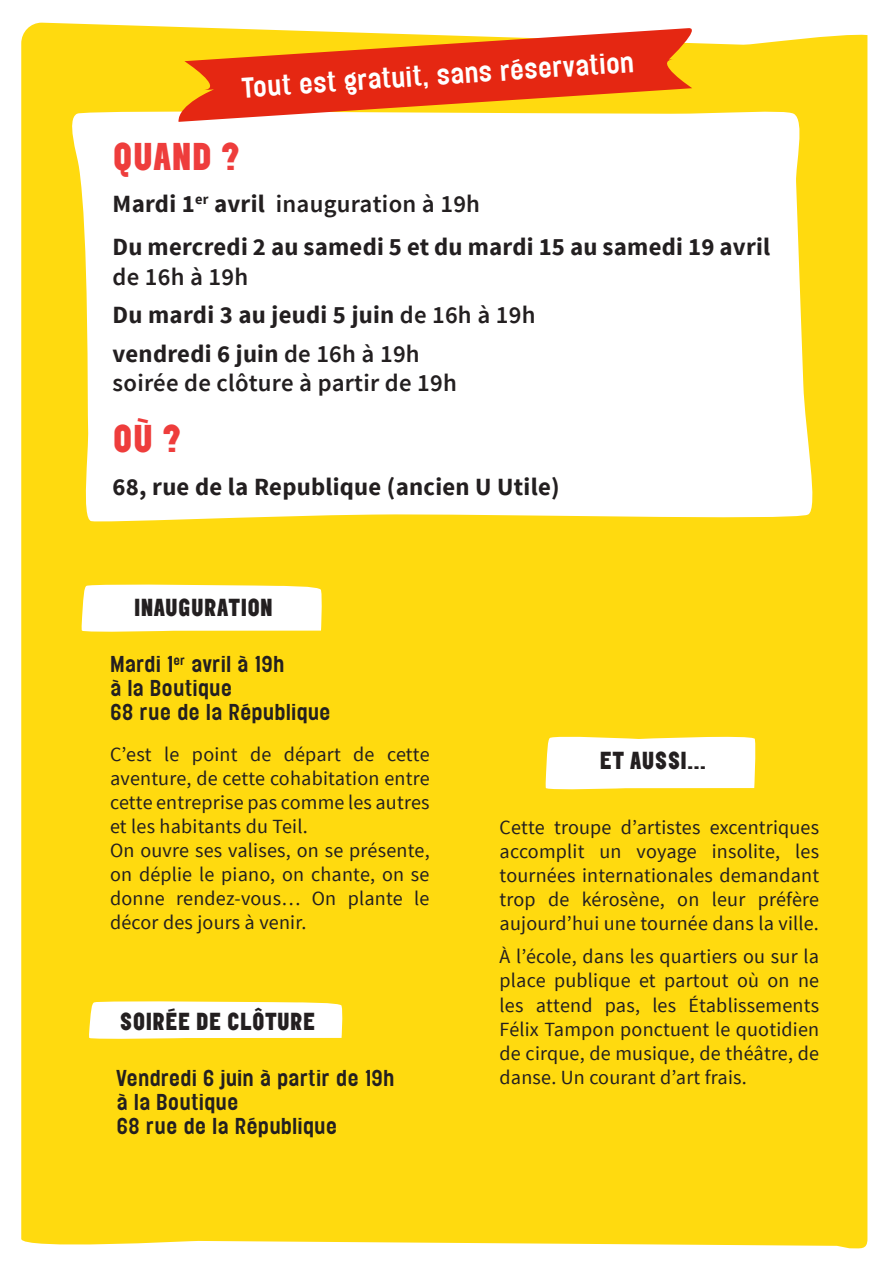
<style>
.page{position:relative;width:893px;height:1263px;background:#fff}
.page>*{position:absolute;margin:0;border:0;box-sizing:border-box;transform-origin:0 0}
.t1{font:900 34.05px "Elephant";letter-spacing:.015em;color:#ee3d3c}
.t2{font:500 25.05px "Elephant";color:#fff}
.t3{font:700 24.75px "Source Sans Pro";letter-spacing:.01em;color:#231f20}
.t4{font:600 24.75px "Source Sans Pro";letter-spacing:.01em;color:#231f20}
.t5{font:900 21.6px "Elephant";letter-spacing:.015em;color:#231f20}
.t6{font:20.1px/24.2px "Source Sans Pro";letter-spacing:.01em;color:#231f20;text-align:justify}
.t7{font:500 20.1px "Elephant";color:#231f20}
.s1{font-weight:700}
.s2{font-weight:600}
</style>
<div class="page">
<div style="left:21px;top:23px;width:846px;height:1226px;background:#ffda0f"></div>
<svg style="left:81px;top:583px;width:242px;height:50px"></svg>
<svg style="left:89px;top:1000px;width:254px;height:40px"></svg>
<svg style="left:545px;top:734px;width:211px;height:57px"></svg>
<svg style="left:66px;top:109px;width:753px;height:414px"></svg>
<svg style="left:177px;top:27px;width:526px;height:95px;fill:#e52712"></svg>
<p class="t2" style="left:240px;top:74px;width:395px;rotate:-4deg">Tout est gratuit, sans réservation</p>
<p class="t1" style="left:113px;top:135px;width:129px">QUAND ?</p>
<p class="t4" style="left:113px;top:189px;width:369px"><span class="s1">Mardi 1</span><sup>er</sup> <span class="s1">avril</span> inauguration à 19h</p>
<p class="t3" style="left:113px;top:231px;width:659px">Du mercredi 2 au samedi 5 et du mardi 15 au samedi 19 avril</p>
<p class="t4" style="left:113px;top:261px;width:137px">de 16h à 19h</p>
<p class="t3" style="left:113px;top:299px;width:424px">Du mardi 3 au jeudi 5 juin <span class="s2">de 16h à 19h</span></p>
<p class="t3" style="left:113px;top:338px;width:309px">vendredi 6 juin <span class="s2">de 16h à 19h</span></p>
<p class="t4" style="left:113px;top:368px;width:346px">soirée de clôture à partir de 19h</p>
<p class="t1" style="left:113px;top:417px;width:70px">OÙ ?</p>
<p class="t3" style="left:113px;top:471px;width:448px">68, rue de la Republique (ancien U Utile)</p>
<p class="t5" style="left:134px;top:594px;width:140px">INAUGURATION</p>
<p class="t7" style="left:110px;top:652px;width:176px">Mardi 1<sup>er</sup> avril à 19h</p>
<p class="t7" style="left:110px;top:676px;width:124px">à la Boutique</p>
<p class="t7" style="left:110px;top:700px;width:222px">68 rue de la République</p>
<p class="t6" style="left:110px;top:742px;width:321px">C’est le point de départ de cette aventure, de cette cohabitation entre cette entreprise pas comme les autres et les habitants du Teil.</p>
<p class="t6" style="left:110px;top:838px;width:321px">On ouvre ses valises, on se présente, on déplie le piano, on chante, on se donne rendez-vous… On plante le décor des jours à venir.</p>
<p class="t5" style="left:120px;top:1007px;width:197px">SOIRÉE DE CLÔTURE</p>
<p class="t7" style="left:116px;top:1066px;width:280px">Vendredi 6 juin à partir de 19h</p>
<p class="t7" style="left:116px;top:1090px;width:124px">à la Boutique</p>
<p class="t7" style="left:116px;top:1114px;width:222px">68 rue de la République</p>
<p class="t5" style="left:600px;top:747px;width:108px">ET AUSSI...</p>
<p class="t6" style="left:500px;top:816px;width:321px">Cette troupe d’artistes excentriques accomplit un voyage insolite, les tournées internationales demandant trop de kérosène, on leur préfère aujourd’hui une tournée dans la ville.</p>
<p class="t6" style="left:500px;top:945px;width:321px">À l’école, dans les quartiers ou sur la place publique et partout où on ne les attend pas, les Établissements Félix Tampon ponctuent le quotidien de cirque, de musique, de théâtre, de danse. Un courant d’art frais.</p>
</div>
